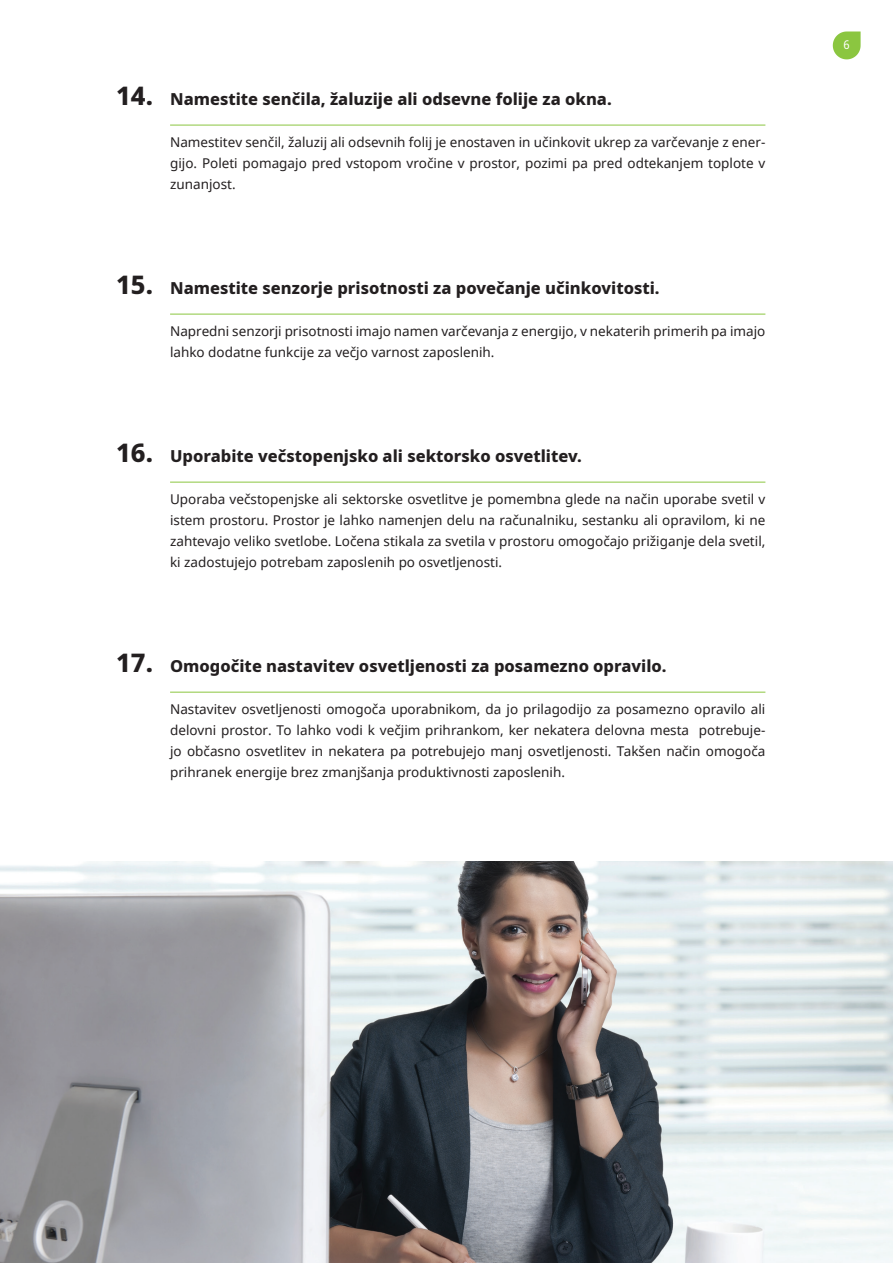
<style>
.page{position:relative;width:893px;height:1263px;background:#fff}
.page>*{position:absolute;margin:0;border:0;box-sizing:border-box;transform-origin:0 0}
.t1{font:800 25.5px "Noto Sans";color:#231f20}
.t2{font:800 16.5px "Noto Sans";color:#231f20}
.t3{font:13.5px/21px "Noto Sans";color:#231f20;text-align:justify}
.t4{font:semi-condensed 12px "Noto Sans";color:#fff}
</style>
<div class="page">
<hr style="left:170px;top:125px;width:595px;height:1px;background:#8bc640">
<hr style="left:170px;top:314px;width:595px;height:1px;background:#8bc640">
<hr style="left:170px;top:482px;width:595px;height:1px;background:#8bc640">
<hr style="left:170px;top:692px;width:595px;height:1px;background:#8bc640">
<img style="left:0;top:861px;width:893px;height:402px">
<svg style="left:833px;top:32px;width:28px;height:27px"></svg>
<p class="t4" style="left:843px;top:36px;width:8px">6</p>
<h1 class="t1" style="left:116px;top:77px;width:38px">14.</h1>
<p class="t2" style="left:170px;top:87px;width:443px">Namestite senčila, žaluzije ali odsevne folije za okna.</p>
<p class="t3" style="left:170px;top:131px;width:597px">Namestitev senčil, žaluzij ali odsevnih folij je enostaven in učinkovit ukrep za varčevanje z ener&shy;gijo. Poleti pomagajo pred vstopom vročine v prostor, pozimi pa pred odtekanjem toplote v zunanjost.</p>
<h1 class="t1" style="left:116px;top:266px;width:38px">15.</h1>
<p class="t2" style="left:170px;top:276px;width:491px">Namestite senzorje prisotnosti za povečanje učinkovitosti.</p>
<p class="t3" style="left:170px;top:320px;width:597px">Napredni senzorji prisotnosti imajo namen varčevanja z energijo, v nekaterih primerih pa imajo lahko dodatne funkcije za večjo varnost zaposlenih.</p>
<h1 class="t1" style="left:116px;top:434px;width:38px">16.</h1>
<p class="t2" style="left:170px;top:444px;width:413px">Uporabite večstopenjsko ali sektorsko osvetlitev.</p>
<p class="t3" style="left:170px;top:488px;width:597px">Uporaba večstopenjske ali sektorske osvetlitve je pomembna glede na način uporabe svetil v istem prostoru. Prostor je lahko namenjen delu na računalniku, sestanku ali opravilom, ki ne zahtevajo veliko svetlobe. Ločena stikala za svetila v prostoru omogočajo prižiganje dela svetil, ki zadostujejo potrebam zaposlenih po osvetljenosti.</p>
<h1 class="t1" style="left:116px;top:644px;width:38px">17.</h1>
<p class="t2" style="left:170px;top:654px;width:498px">Omogočite nastavitev osvetljenosti za posamezno opravilo.</p>
<p class="t3" style="left:170px;top:698px;width:597px">Nastavitev osvetljenosti omogoča uporabnikom, da jo prilagodijo za posamezno opravilo ali delovni prostor. To lahko vodi k večjim prihrankom, ker nekatera delovna mesta potrebuje&shy;jo občasno osvetlitev in nekatera pa potrebujejo manj osvetljenosti. Takšen način omogoča prihranek energije brez zmanjšanja produktivnosti zaposlenih.</p>
</div>
